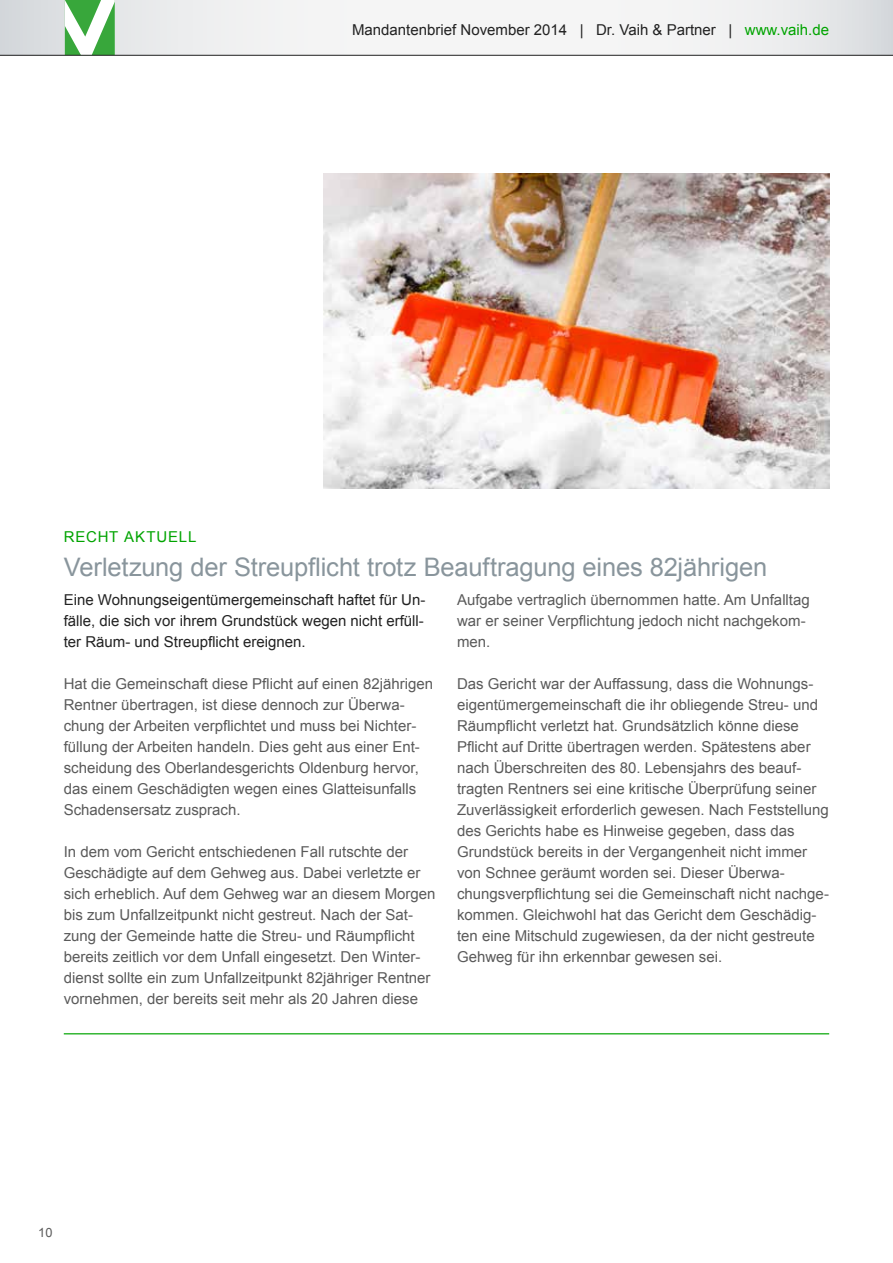
<style>
.page{position:relative;width:893px;height:1263px;background:#fff}
.page>*{position:absolute;margin:0;border:0;box-sizing:border-box;transform-origin:0 0}
.t1{font:25.5px "Arial";letter-spacing:-.005em;color:#89959c}
.t2{font:15px/21px "Arial";color:#5a5a5a}
.t3{font:15px/21px "Arial";color:#222;text-align:justify}
.t4{font:15px "Arial";letter-spacing:.055em;color:#00a400}
.t5{font:12.75px "Arial";color:#5a5a5a}
.s1{color:#00a400}
</style>
<div class="page">
<img style="left:323px;top:174px;width:506px;height:315px">
<svg style="left:0;top:0;width:893px;height:55px"></svg>
<svg style="left:65px;top:0;width:50px;height:55px"></svg>
<hr style="left:0;top:55px;width:893px;height:1px;background:#222">
<hr style="left:64px;top:1033px;width:765px;height:1px;background:#00a400">
<p class="t3" style="left:352px;top:20px;width:478px">Mandantenbrief November 2014 | Dr. Vaih &amp; Partner | <span class="s1">www.vaih.de</span></p>
<p class="t4" style="left:64px;top:526px;width:34px">Recht</p>
<p class="t4" style="left:124px;top:526px;width:12px">akt</p>
<p class="t4" style="left:156px;top:526px;width:32px">uell</p>
<h1 class="t1" style="left:64px;top:550px;width:705px">Verletzung der Streupflicht trotz Beauftragung eines 82jährigen</h1>
<p class="t3" style="left:64px;top:589px;width:363px">Eine Wohnungseigentümergemeinschaft haftet für U n&shy;fälle, die sich vor ihrem Grundstück wegen nicht erfüll&shy;ter Räum- und Streupflicht ereignen.</p>
<p class="t2" style="left:64px;top:673px;width:371px">Hat die Gemeinschaft diese Pflicht auf einen 82jährigen Rentner übertragen, ist diese dennoch zur Überwa&shy;chung der Arbeiten verpflichtet und muss bei Nichter&shy;füllung der Arbeiten handeln. Dies geht aus einer Ent&shy;scheidung des Oberlandesgerichts Oldenburg hervor, das einem Geschädigten wegen eines Glatteisunfalls Schadensersatz zusprach.</p>
<p class="t2" style="left:64px;top:841px;width:373px">In dem vom Gericht entschiedenen Fall rutschte der Geschädigte auf dem Gehweg aus. Dabei verletzte er sich erheblich. Auf dem Gehweg war an diesem Morgen bis zum U nfallzeitpunkt nicht gestreut. Nach der Sat&shy;zung der Gemeinde hatte die Streu- und Räumpflicht bereits zeitlich vor dem U nfall eingesetzt. Den Winter&shy;dienst sollte ein zum U nfallzeitpunkt 82jähriger Rentner vornehmen, der bereits seit mehr als 20 Jahren diese</p>
<p class="t2" style="left:457px;top:589px;width:354px">Aufgabe vertraglich übernommen hatte. Am U nfalltag war er seiner Verpflichtung jedoch nicht nachgekom&shy;men.</p>
<p class="t2" style="left:457px;top:673px;width:373px">Das Gericht war der Auffassung, dass die Wohnungs&shy;eigentümergemeinschaft die ihr obliegende Streu- und Räumpflicht verletzt hat. Grundsätzlich könne diese Pflicht auf Dritte übertragen werden. Spätestens aber nach Überschreiten des 80. Lebensjahrs des beauf&shy;tragten Rentners sei eine kritische Überprüfung seiner Zuverlässigkeit erforderlich gewesen. Nach Feststellung des Gerichts habe es Hinweise gegeben, dass das Grundstück bereits in der Vergangenheit nicht immer von Schnee geräumt worden sei. Dieser Überwa&shy;chungsverpflichtung sei die Gemeinschaft nicht nachge&shy;kommen. Gleichwohl hat das Gericht dem Geschädig&shy;ten eine Mitschuld zugewiesen, da der nicht gestreute Gehweg für ihn erkennbar gewesen sei.</p>
<p class="t5" style="left:38px;top:1224px;width:16px">10</p>
</div>
